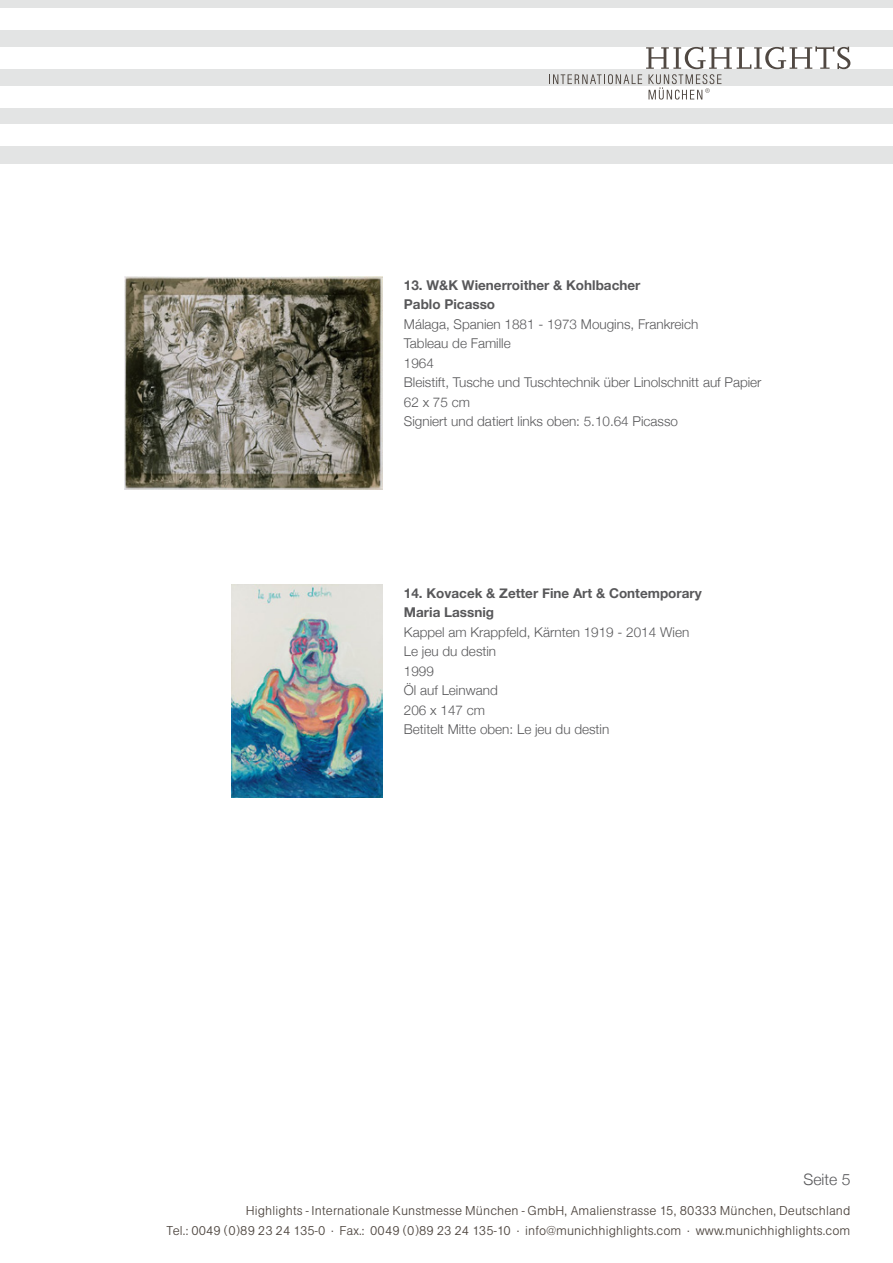
<style>
.page{position:relative;width:893px;height:1263px;background:#fff}
.page>*{position:absolute;margin:0;border:0;box-sizing:border-box;transform-origin:0 0}
.t1{font:300 15.75px "Helvetica Neue";color:#58585a}
.t2{font:300 13.5px/19.5px "Helvetica Neue";color:#58585a}
.t3{font:13.5px/20.2px "AG Buch Lgt";letter-spacing:.01em;color:#504842;text-align:right}
.t4{font:700 13.5px/19.5px "Helvetica Neue";color:#58585a}
</style>
<div class="page">
<div style="left:0;top:0;width:893px;height:163px;background:#e3e4e4"></div>
<div style="left:0;top:86px;width:893px;height:21px;background:#fff"></div>
<div style="left:0;top:125px;width:893px;height:21px;background:#fff"></div>
<div style="left:0;top:47px;width:893px;height:22px;background:#fff"></div>
<div style="left:0;top:9px;width:893px;height:21px;background:#fff"></div>
<svg style="left:549px;top:46px;width:301px;height:54px"></svg>
<img style="left:231px;top:585px;width:152px;height:212px">
<img style="left:125px;top:276px;width:258px;height:213px">
<p class="t4" style="left:404px;top:275px;width:238px">13. W&amp;K Wienerroither &amp; Kohlbacher<br>Pablo Picasso</p>
<p class="t2" style="left:404px;top:313px;width:359px">Málaga, Spanien 1881 - 1973 Mougins, Frankreich<br>Tableau de Famille<br>1964<br>Bleistift, Tusche und Tuschtechnik über Linolschnitt auf Papier<br>62 x 75 cm<br>Signiert und datiert links oben: 5.10.64 Picasso</p>
<p class="t4" style="left:404px;top:584px;width:299px">14. Kovacek &amp; Zetter Fine Art &amp; Contemporary<br>Maria Lassnig</p>
<p class="t2" style="left:404px;top:621px;width:287px">Kappel am Krappfeld, Kärnten 1919 - 2014 Wien<br>Le jeu du destin<br>1999<br>Öl auf Leinwand<br>206 x 147 cm<br>Betitelt Mitte oben: Le jeu du destin</p>
<p class="t1" style="left:803px;top:1166px;width:48px">Seite 5</p>
<p class="t3" style="left:167px;top:1201px;width:685px">Highlights - Internationale Kunstmesse München - GmbH, Amalienstrasse 15, 80333 München, Deutschland<br>Tel.: 0049 (0)89 23 24 135-0 . Fax.: 0049 (0)89 23 24 135-10 . info@munichhighlights.com . www.munichhighlights.com</p>
</div>
